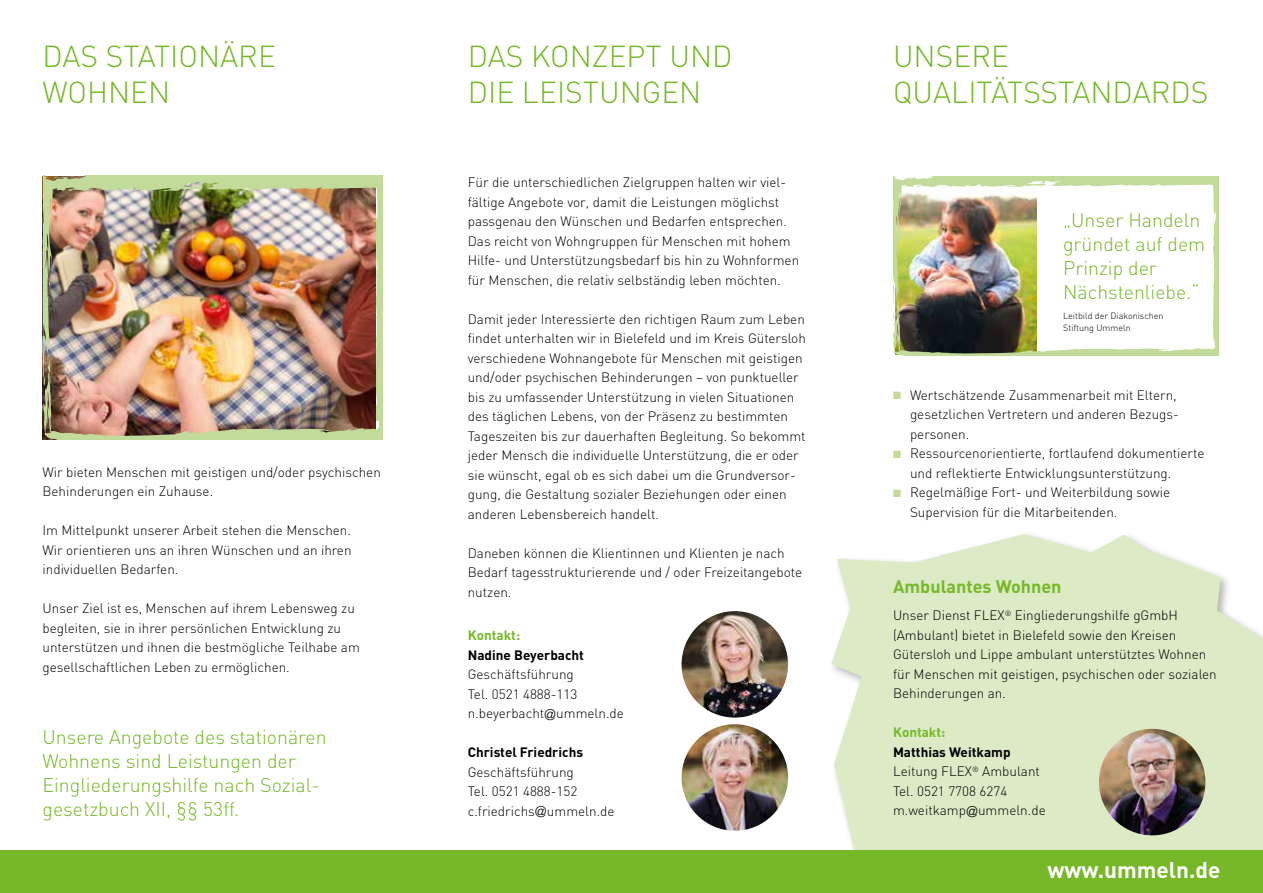
<style>
.page{position:relative;width:1263px;height:893px;background:#fff}
.page>*{position:absolute;margin:0;border:0;box-sizing:border-box;transform-origin:0 0}
.t1{font:300 30px/36px "DIN";color:#76b828}
.t2{font:700 22.5px "DIN";color:#fff}
.t3{font:300 19.5px/24px "DIN";color:#76b828}
.t4{font:700 18px "DIN";color:#76b828}
.t5{font:300 13.5px/19.5px "DIN";color:#000}
.t6{font:700 13.5px "DIN";color:#000}
.t7{font:700 13.5px "DIN";color:#76b828}
.t8{font:13.5px "DIN Bold Alternate";color:#76b828}
.t9{font:300 9px/12px "DIN";color:#000}
.s1{font-family:"Helvetica Neue";font-size:15px}
.s2{color:#c3db9a}
.s3{font-weight:700}
</style>
<div class="page">
<img style="left:44px;top:176px;width:339px;height:263px">
<svg style="left:831px;top:534px;width:432px;height:316px;background:#dfeccb"></svg>
<div style="left:0;top:850px;width:1263px;height:43px;background:#76b828"></div>
<img style="left:893px;top:176px;width:326px;height:180px">
<img style="left:681px;top:611px;width:107px;height:107px;border-radius:53px">
<img style="left:681px;top:724px;width:107px;height:107px;border-radius:53px">
<img style="left:1099px;top:729px;width:106px;height:106px;border-radius:53px">
<h1 class="t1" style="left:43px;top:38px;width:235px">DAS STATIONÄRE<br>WOHNEN</h1>
<h1 class="t1" style="left:468px;top:38px;width:266px">DAS KONZEPT UND<br>DIE LEISTUNGEN</h1>
<h1 class="t1" style="left:893px;top:38px;width:317px">UNSERE<br>QUALITÄTSSTANDARDS</h1>
<p class="t5" style="left:43px;top:462px;width:340px">Wir bieten Menschen mit geistigen und/oder psychischen<br>Behinderungen ein Zuhause.</p>
<p class="t5" style="left:43px;top:520px;width:311px;text-align:justify">Im Mittelpunkt unserer Arbeit stehen die Menschen.<br>Wir orientieren uns an ihren Wünschen und an ihren individuellen Bedarfen.</p>
<p class="t5" style="left:43px;top:598px;width:319px">Unser Ziel ist es, Menschen auf ihrem Lebensweg zu begleiten, sie in ihrer persönlichen Entwicklung zu unterstützen und ihnen die bestmögliche Teilhabe am gesellschaftlichen Leben zu ermöglichen.</p>
<h3 class="t3" style="left:43px;top:724px;width:286px">Unsere Angebote des stationären<br>Wohnens sind Leistungen der<br>Eingliederungshilfe nach Sozial&shy;gesetzbuch XII, §§ 53ff.</h3>
<p class="t5" style="left:468px;top:173px;width:333px">Für die unterschiedlichen Zielgruppen halten wir viel&shy;fältige Angebote vor, damit die Leistungen möglichst passgenau den Wünschen und Bedarfen entsprechen.<br>Das reicht von Wohngruppen für Menschen mit hohem Hilfe- und Unterstützungsbedarf bis hin zu Wohnformen für Menschen, die relativ selbständig leben möchten.</p>
<p class="t5" style="left:468px;top:309px;width:340px">Damit jeder Interessierte den richtigen Raum zum Leben findet unterhalten wir in Bielefeld und im Kreis Gütersloh verschiedene Wohnangebote für Menschen mit geistigen und/oder psychischen Behinderungen – von punktueller bis zu umfassender Unterstützung in vielen Situationen des täglichen Lebens, von der Präsenz zu bestimmten Tageszeiten bis zur dauerhaften Begleitung. So bekommt jeder Mensch die individuelle Unterstützung, die er oder sie wünscht, egal ob es sich dabei um die Grundversor&shy;gung, die Gestaltung sozialer Beziehungen oder einen anderen Lebensbereich handelt.</p>
<p class="t5" style="left:468px;top:543px;width:336px">Daneben können die Klientinnen und Klienten je nach<br>Bedarf tagesstrukturierende und / oder Freizeitangebote nutzen.</p>
<p class="t7" style="left:468px;top:627px;width:54px">Kontakt:</p>
<p class="t6" style="left:468px;top:646px;width:118px">Nadine Beyerbacht</p>
<p class="t5" style="left:468px;top:664px;width:158px">Geschäftsführung<br>Tel. 0521 4888-113 n.beyerbacht<span class="s1">@</span>ummeln.de</p>
<p class="t6" style="left:468px;top:744px;width:117px">Christel Friedrichs</p>
<p class="t5" style="left:468px;top:762px;width:148px">Geschäftsführung<br>Tel. 0521 4888-152 c.friedrichs<span class="s1">@</span>ummeln.de</p>
<h3 class="t3" style="left:1063px;top:208px;width:144px">„Unser Handeln gründet auf dem<br>Prinzip der<br>Nächstenliebe.“</h3>
<p class="t9" style="left:1063px;top:309px;width:102px">Leitbild der Diakonischen<br>Stiftung Ummeln</p>
<p class="t5" style="left:910px;top:385px;width:270px;text-indent:-17px"><span class="s2">■</span> Wertschätzende Zusammenarbeit mit Eltern, gesetzlichen Vertretern und anderen Bezugs&shy;personen.</p>
<p class="t5" style="left:910px;top:444px;width:296px;text-indent:-17px"><span class="s2">■</span> Ressourcenorientierte, fortlaufend dokumentierte und reflektierte Entwicklungsunterstützung.</p>
<p class="t5" style="left:910px;top:483px;width:262px;text-indent:-17px"><span class="s2">■</span> Regelmäßige Fort- und Weiterbildung sowie<br>Supervision für die Mitarbeitenden.</p>
<h3 class="t4" style="left:893px;top:575px;width:170px">Ambulantes Wohnen</h3>
<p class="t5" style="left:893px;top:605px;width:325px">Unser Dienst FLEX<sup>®</sup> Eingliederungshilfe gGmbH (Ambulant) bietet in Bielefeld sowie den Kreisen Gütersloh und Lippe ambulant unterstütztes Wohnen für Menschen mit geistigen, psychischen oder sozialen Behinderungen an.</p>
<p class="t8" style="left:893px;top:724px;width:54px">Kontakt:</p>
<p class="t5" style="left:893px;top:742px;width:154px"><span class="s3">Matthias Weitkamp<br></span>Leitung FLEX<sup>®</sup> Ambulant<br>Tel. 0521 7708 6274 m.weitkamp<span class="s1">@</span>ummeln.de</p>
<h2 class="t2" style="left:1047px;top:855px;width:174px">www.ummeln.de</h2>
</div>
